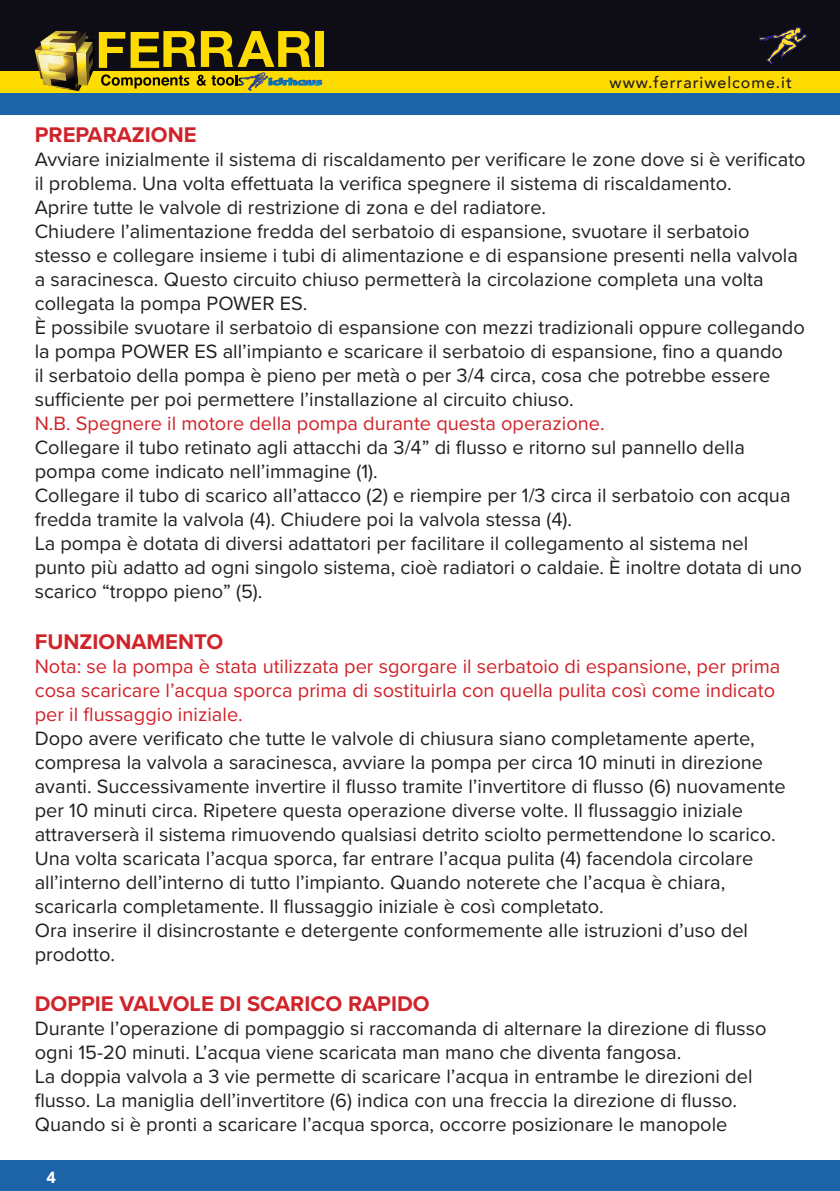
<style>
.page{position:relative;width:840px;height:1191px;background:#fff}
.page>*{position:absolute;margin:0;border:0;box-sizing:border-box;transform-origin:0 0}
.t1{font:700 22px "Proxima Nova";color:#d1232a}
.t2{font:20px/24px "Proxima Nova";color:#231f20}
.t3{font:20px/24px "Proxima Nova";color:#d1232a}
.t4{font:500 16px "Avenir";letter-spacing:.06em;color:#231f20}
.t5{font:900 16px "Avenir";color:#fff}
</style>
<div class="page">
<div style="left:0;top:71px;width:839px;height:22px;background:#ffdc01"></div>
<hr style="left:839px;top:1159px;width:1px;height:32px;background:#1c63a7">
<div style="left:0;top:1159px;width:839px;height:32px;background:#1c63a7"></div>
<svg style="left:839px;top:71px;width:1px;height:44px"></svg>
<div style="left:0;top:93px;width:839px;height:22px;background:#1c63a7"></div>
<hr style="left:839px;top:0;width:1px;height:71px;background:#0e0c14">
<div style="left:0;top:0;width:839px;height:71px;background:#0e0c14"></div>
<div style="left:315px;top:31px;width:9px;height:36px;background:#ffdc01"></div>
<svg style="left:35px;top:31px;width:287px;height:60px"></svg>
<svg style="left:759px;top:27px;width:47px;height:37px"></svg>
<p class="t4" style="left:609px;top:69px;width:184px">www.ferrariwelcome.it</p>
<p class="t1" style="left:35px;top:118px;width:163px">PREPARAZIONE</p>
<p class="t2" style="left:35px;top:147px;width:772px">Avviare inizialmente il sistema di riscaldamento per verificare le zone dove si è verificato il problema. Una volta effettuata la verifica spegnere il sistema di riscaldamento.</p>
<p class="t2" style="left:35px;top:195px;width:512px">Aprire tutte le valvole di restrizione di zona e del radiatore.</p>
<p class="t2" style="left:35px;top:219px;width:764px">Chiudere l’alimentazione fredda del serbatoio di espansione, svuotare il serbatoio stesso e collegare insieme i tubi di alimentazione e di espansione presenti nella valvola a saracinesca. Questo circuito chiuso permetterà la circolazione completa una volta collegata la pompa POWER ES.</p>
<p class="t2" style="left:35px;top:315px;width:771px">È possibile svuotare il serbatoio di espansione con mezzi tradizionali oppure collegando la pompa POWER ES all’impianto e scaricare il serbatoio di espansione, fino a quando<br>il serbatoio della pompa è pieno per metà o per 3/4 circa, cosa che potrebbe essere sufficiente per poi permettere l’installazione al circuito chiuso.</p>
<p class="t3" style="left:35px;top:411px;width:571px">N.B. Spegnere il motore della pompa durante questa operazione.</p>
<p class="t2" style="left:35px;top:435px;width:711px">Collegare il tubo retinato agli attacchi da 3/4” di flusso e ritorno sul pannello della pompa come indicato nell’immagine (1).</p>
<p class="t2" style="left:35px;top:483px;width:756px">Collegare il tubo di scarico all’attacco (2) e riempire per 1/3 circa il serbatoio con acqua fredda tramite la valvola (4). Chiudere poi la valvola stessa (4).</p>
<p class="t2" style="left:35px;top:531px;width:768px">La pompa è dotata di diversi adattatori per facilitare il collegamento al sistema nel punto più adatto ad ogni singolo sistema, cioè radiatori o caldaie. È inoltre dotata di uno scarico “troppo pieno” (5).</p>
<p class="t1" style="left:35px;top:625px;width:190px">FUNZIONAMENTO</p>
<p class="t3" style="left:35px;top:653px;width:746px">Nota: se la pompa è stata utilizzata per sgorgare il serbatoio di espansione, per prima cosa scaricare l’acqua sporca prima di sostituirla con quella pulita così come indicato per il flussaggio iniziale.</p>
<p class="t2" style="left:35px;top:725px;width:751px">Dopo avere verificato che tutte le valvole di chiusura siano completamente aperte, compresa la valvola a saracinesca, avviare la pompa per circa 10 minuti in direzione avanti. Successivamente invertire il flusso tramite l’invertitore di flusso (6) nuovamente per 10 minuti circa. Ripetere questa operazione diverse volte. Il flussaggio iniziale attraverserà il sistema rimuovendo qualsiasi detrito sciolto permettendone lo scarico.</p>
<p class="t2" style="left:35px;top:845px;width:719px">Una volta scaricata l’acqua sporca, far entrare l’acqua pulita (4) facendola circolare all’interno dell’interno di tutto l’impianto. Quando noterete che l’acqua è chiara, scaricarla completamente. Il flussaggio iniziale è così completato.</p>
<p class="t2" style="left:35px;top:917px;width:714px">Ora inserire il disincrostante e detergente conformemente alle istruzioni d’uso del prodotto.</p>
<p class="t1" style="left:35px;top:987px;width:396px">DOPPIE VALVOLE DI SCARICO RAPIDO</p>
<p class="t2" style="left:35px;top:1015px;width:733px">Durante l’operazione di pompaggio si raccomanda di alternare la direzione di flusso ogni 15-20 minuti. L’acqua viene scaricata man mano che diventa fangosa.</p>
<p class="t2" style="left:35px;top:1063px;width:719px">La doppia valvola a 3 vie permette di scaricare l’acqua in entrambe le direzioni del flusso. La maniglia dell’invertitore (6) indica con una freccia la direzione di flusso.<br>Quando si è pronti a scaricare l’acqua sporca, occorre posizionare le manopole</p>
<p class="t5" style="left:46px;top:1163px;width:11px">4</p>
</div>
